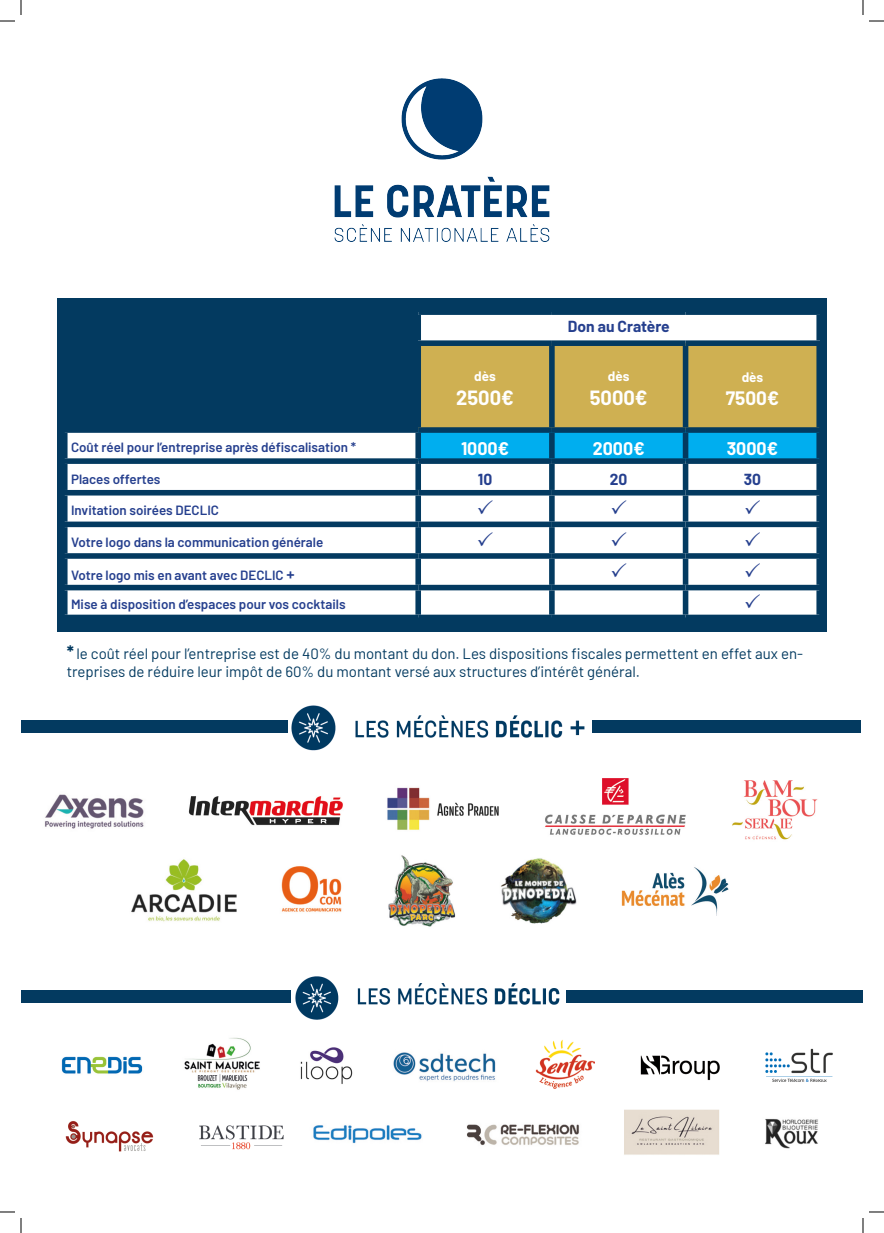
<style>
.page{position:relative;width:884px;height:1233px;background:#fff}
.page>*{position:absolute;margin:0;border:0;box-sizing:border-box;transform-origin:0 0}
.t1{font:700 20.1px "Barlow";color:#fff}
.t2{font:700 19px "Barlow";color:#fff}
.t3{font:700 17.8px "Barlow";color:#fff}
.t4{font:700 15.6px "Barlow";color:#253f8e}
.t5{font:15px/18px "Barlow";color:#033a60}
.t6{font:600 13.4px "Barlow";color:#253f8e}
.t7{font:700 13.4px "Barlow";letter-spacing:-.005em;color:#fff}
.s1{font-size:16.7px}
.s2{font-weight:700;font-size:18px}
</style>
<div class="page">
<div style="left:57px;top:298px;width:770px;height:333px;background:#033a60"></div>
<div style="left:418px;top:312px;width:401px;height:31px;background:#fff"></div>
<div style="left:68px;top:433px;width:748px;height:181px;background:#fff"></div>
<svg style="left:421px;top:346px;width:395px;height:112px;background:#9daf76"></svg>
<div style="left:418px;top:309px;width:134px;height:6px;background:#033a60"></div>
<div style="left:415px;top:315px;width:6px;height:25px;background:#033a60"></div>
<div style="left:552px;top:309px;width:133px;height:6px;background:#033a60"></div>
<div style="left:685px;top:309px;width:137px;height:6px;background:#033a60"></div>
<div style="left:816px;top:315px;width:6px;height:25px;background:#033a60"></div>
<div style="left:415px;top:340px;width:137px;height:6px;background:#033a60"></div>
<div style="left:552px;top:340px;width:133px;height:6px;background:#033a60"></div>
<div style="left:549px;top:346px;width:6px;height:81px;background:#033a60"></div>
<div style="left:685px;top:340px;width:137px;height:6px;background:#033a60"></div>
<div style="left:683px;top:346px;width:5px;height:81px;background:#033a60"></div>
<div style="left:418px;top:427px;width:134px;height:6px;background:#033a60"></div>
<div style="left:415px;top:433px;width:6px;height:25px;background:#033a60"></div>
<div style="left:552px;top:427px;width:133px;height:6px;background:#033a60"></div>
<div style="left:549px;top:433px;width:6px;height:25px;background:#033a60"></div>
<div style="left:685px;top:427px;width:137px;height:6px;background:#033a60"></div>
<div style="left:683px;top:433px;width:5px;height:25px;background:#033a60"></div>
<div style="left:62px;top:458px;width:356px;height:6px;background:#033a60"></div>
<div style="left:418px;top:458px;width:134px;height:6px;background:#033a60"></div>
<div style="left:415px;top:464px;width:6px;height:26px;background:#033a60"></div>
<div style="left:552px;top:458px;width:133px;height:6px;background:#033a60"></div>
<div style="left:549px;top:464px;width:6px;height:26px;background:#033a60"></div>
<div style="left:685px;top:458px;width:137px;height:6px;background:#033a60"></div>
<div style="left:683px;top:464px;width:5px;height:26px;background:#033a60"></div>
<div style="left:62px;top:490px;width:356px;height:5px;background:#033a60"></div>
<div style="left:418px;top:490px;width:134px;height:5px;background:#033a60"></div>
<div style="left:415px;top:495px;width:6px;height:26px;background:#033a60"></div>
<div style="left:552px;top:490px;width:133px;height:5px;background:#033a60"></div>
<div style="left:549px;top:495px;width:6px;height:26px;background:#033a60"></div>
<div style="left:685px;top:490px;width:137px;height:5px;background:#033a60"></div>
<div style="left:683px;top:495px;width:5px;height:26px;background:#033a60"></div>
<div style="left:62px;top:521px;width:356px;height:6px;background:#033a60"></div>
<div style="left:418px;top:521px;width:134px;height:6px;background:#033a60"></div>
<div style="left:415px;top:527px;width:6px;height:26px;background:#033a60"></div>
<div style="left:552px;top:521px;width:133px;height:6px;background:#033a60"></div>
<div style="left:549px;top:527px;width:6px;height:26px;background:#033a60"></div>
<div style="left:685px;top:521px;width:137px;height:6px;background:#033a60"></div>
<div style="left:683px;top:527px;width:5px;height:26px;background:#033a60"></div>
<div style="left:62px;top:553px;width:356px;height:6px;background:#033a60"></div>
<div style="left:418px;top:553px;width:134px;height:6px;background:#033a60"></div>
<div style="left:415px;top:559px;width:6px;height:26px;background:#033a60"></div>
<div style="left:552px;top:553px;width:133px;height:6px;background:#033a60"></div>
<div style="left:549px;top:559px;width:6px;height:26px;background:#033a60"></div>
<div style="left:685px;top:553px;width:137px;height:6px;background:#033a60"></div>
<div style="left:683px;top:559px;width:5px;height:26px;background:#033a60"></div>
<div style="left:62px;top:585px;width:356px;height:5px;background:#033a60"></div>
<div style="left:418px;top:585px;width:134px;height:5px;background:#033a60"></div>
<div style="left:415px;top:590px;width:6px;height:24px;background:#033a60"></div>
<div style="left:552px;top:585px;width:133px;height:5px;background:#033a60"></div>
<div style="left:549px;top:590px;width:6px;height:24px;background:#033a60"></div>
<div style="left:685px;top:585px;width:137px;height:5px;background:#033a60"></div>
<div style="left:683px;top:590px;width:5px;height:24px;background:#033a60"></div>
<img style="left:334px;top:78px;width:216px;height:164px">
<div style="left:21px;top:990px;width:841px;height:12px;background:#033a60"></div>
<img style="left:291px;top:976px;width:274px;height:44px">
<div style="left:21px;top:720px;width:840px;height:12px;background:#033a60"></div>
<img style="left:288px;top:705px;width:303px;height:46px">
<img style="left:45px;top:778px;width:773px;height:149px">
<img style="left:313px;top:1109px;width:506px;height:46px">
<img style="left:61px;top:1037px;width:435px;height:53px">
<img style="left:535px;top:1039px;width:298px;height:50px">
<img style="left:65px;top:1121px;width:219px;height:31px">
<svg style="left:0;top:1211px;width:15px;height:1px"></svg>
<svg style="left:869px;top:1211px;width:15px;height:1px"></svg>
<svg style="left:0;top:0;width:22px;height:22px"></svg>
<svg style="left:20px;top:1218px;width:2px;height:15px"></svg>
<svg style="left:862px;top:0;width:22px;height:22px"></svg>
<svg style="left:862px;top:1218px;width:2px;height:15px"></svg>
<svg style="left:478px;top:500px;width:15px;height:14px"></svg>
<svg style="left:612px;top:500px;width:14px;height:14px"></svg>
<svg style="left:745px;top:500px;width:15px;height:14px"></svg>
<svg style="left:478px;top:531px;width:15px;height:15px"></svg>
<svg style="left:612px;top:531px;width:14px;height:15px"></svg>
<svg style="left:745px;top:531px;width:15px;height:15px"></svg>
<svg style="left:612px;top:563px;width:14px;height:14px"></svg>
<svg style="left:745px;top:563px;width:15px;height:14px"></svg>
<svg style="left:745px;top:594px;width:15px;height:14px"></svg>
<p class="t7" style="left:474px;top:366px;width:23px">dès</p>
<p class="t1" style="left:456px;top:383px;width:59px">2500€</p>
<p class="t4" style="left:568px;top:315px;width:103px">Don au Cratère</p>
<p class="t7" style="left:608px;top:366px;width:23px">dès</p>
<p class="t1" style="left:590px;top:383px;width:59px">5000€</p>
<p class="t7" style="left:742px;top:367px;width:23px">dès</p>
<p class="t2" style="left:726px;top:384px;width:55px">7500€</p>
<p class="t6" style="left:71px;top:437px;width:287px">Coût réel pour l’entreprise après défiscalisation *</p>
<p class="t3" style="left:461px;top:435px;width:50px">1000€</p>
<p class="t3" style="left:593px;top:435px;width:53px">2000€</p>
<p class="t3" style="left:727px;top:435px;width:53px">3000€</p>
<p class="t6" style="left:71px;top:469px;width:91px">Places offertes</p>
<p class="t4" style="left:478px;top:467px;width:16px">10</p>
<p class="t4" style="left:610px;top:467px;width:19px">20</p>
<p class="t4" style="left:744px;top:467px;width:19px">30</p>
<p class="t6" style="left:71px;top:500px;width:149px">Invitation soirées DECLIC</p>
<p class="t6" style="left:71px;top:532px;width:254px">Votre logo dans la communication générale</p>
<p class="t6" style="left:71px;top:565px;width:225px">Votre logo mis en avant avec DECLIC <span class="s1">+</span></p>
<p class="t6" style="left:71px;top:594px;width:276px">Mise à disposition d’espaces pour vos cocktails</p>
<p class="t5" style="left:67px;top:643px;width:738px"><span class="s2">*</span> le coût réel pour l’entreprise est de 40% du montant du don. Les dispositions fiscales permettent en effet aux en&shy;treprises de réduire leur impôt de 60% du montant versé aux structures d’intérêt général.</p>
</div>
